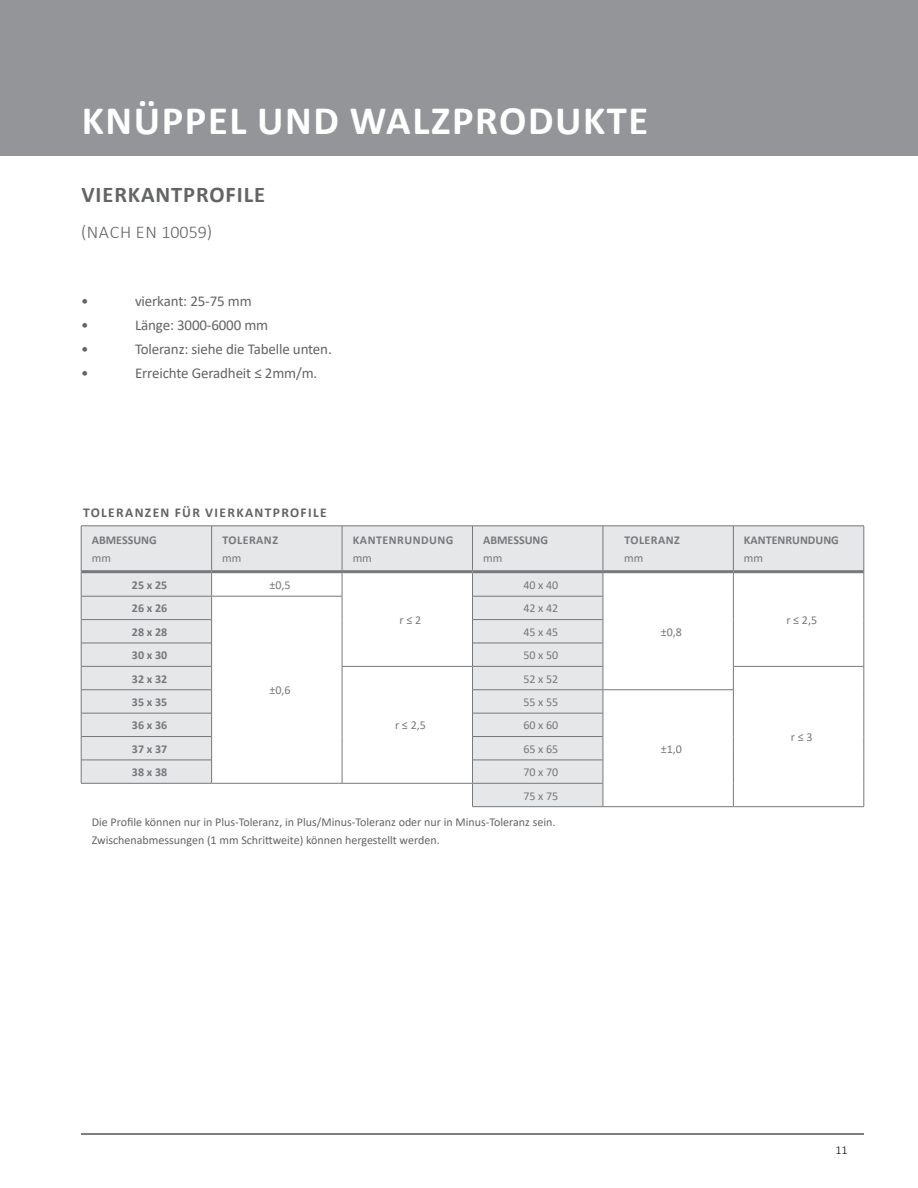
<style>
.page{position:relative;width:918px;height:1188px;background:#fff}
.page>*{position:absolute;margin:0;border:0;box-sizing:border-box;transform-origin:0 0}
.t1{font:700 40.5px "Calibri";letter-spacing:.04em;color:#fff}
.t2{font:700 22.5px "Calibri";letter-spacing:.04em;color:#636466}
.t3{font:300 18px "Calibri";letter-spacing:.015em;color:#636466}
.t4{font:15px "Calibri";letter-spacing:-.01em;color:#636466}
.t5{font:700 13.5px "Calibri";letter-spacing:.1em;color:#636466}
.t6{font:12px/18px "Calibri";color:#636466}
.t7{font:12px/23.4px "Calibri";color:#77787b}
.t8{font:700 12px "Calibri";color:#77787b}
.t9{font:700 12px "Calibri";letter-spacing:.04em;color:#77787b}
.t10{font:300 12px "Calibri";color:#000}
</style>
<div class="page">
<hr style="left:81px;top:1134px;width:783px;height:1px;background:#000">
<svg style="left:82px;top:527px;width:782px;height:256px"></svg>
<hr style="left:81px;top:570px;width:131px;height:3px;background:#77787b">
<hr style="left:212px;top:570px;width:130px;height:3px;background:#77787b">
<hr style="left:342px;top:570px;width:130px;height:3px;background:#77787b">
<hr style="left:472px;top:570px;width:131px;height:3px;background:#77787b">
<hr style="left:603px;top:570px;width:130px;height:3px;background:#77787b">
<hr style="left:733px;top:570px;width:131px;height:3px;background:#77787b">
<svg style="left:81px;top:572px;width:1px;height:211px"></svg>
<svg style="left:211px;top:573px;width:1px;height:210px"></svg>
<svg style="left:342px;top:573px;width:1px;height:210px"></svg>
<div style="left:472px;top:572px;width:132px;height:234px;background:#e6e7e8"></div>
<svg style="left:733px;top:573px;width:1px;height:233px"></svg>
<svg style="left:864px;top:572px;width:1px;height:234px"></svg>
<hr style="left:81px;top:596px;width:131px;height:1px;background:#77787b">
<hr style="left:212px;top:596px;width:130px;height:1px;background:#77787b">
<hr style="left:473px;top:596px;width:130px;height:1px;background:#77787b">
<hr style="left:81px;top:619px;width:130px;height:1px;background:#77787b">
<hr style="left:473px;top:619px;width:130px;height:1px;background:#77787b">
<hr style="left:81px;top:643px;width:130px;height:1px;background:#77787b">
<hr style="left:473px;top:643px;width:130px;height:1px;background:#77787b">
<hr style="left:81px;top:666px;width:130px;height:1px;background:#77787b">
<hr style="left:342px;top:666px;width:130px;height:1px;background:#77787b">
<hr style="left:472px;top:666px;width:131px;height:1px;background:#77787b">
<hr style="left:734px;top:666px;width:130px;height:1px;background:#77787b">
<hr style="left:81px;top:689px;width:130px;height:1px;background:#77787b">
<hr style="left:473px;top:689px;width:130px;height:1px;background:#77787b">
<hr style="left:603px;top:689px;width:130px;height:1px;background:#77787b">
<hr style="left:81px;top:713px;width:130px;height:1px;background:#77787b">
<hr style="left:473px;top:713px;width:130px;height:1px;background:#77787b">
<hr style="left:81px;top:736px;width:130px;height:1px;background:#77787b">
<hr style="left:473px;top:736px;width:130px;height:1px;background:#77787b">
<hr style="left:81px;top:760px;width:130px;height:1px;background:#77787b">
<hr style="left:473px;top:760px;width:130px;height:1px;background:#77787b">
<hr style="left:81px;top:783px;width:131px;height:1px;background:#77787b">
<hr style="left:212px;top:783px;width:130px;height:1px;background:#77787b">
<hr style="left:342px;top:783px;width:130px;height:1px;background:#77787b">
<hr style="left:472px;top:783px;width:131px;height:1px;background:#77787b">
<hr style="left:472px;top:806px;width:131px;height:1px;background:#77787b">
<hr style="left:603px;top:806px;width:130px;height:1px;background:#77787b">
<hr style="left:733px;top:806px;width:131px;height:1px;background:#77787b">
<hr style="left:81px;top:526px;width:131px;height:1px;background:#77787b">
<hr style="left:81px;top:526px;width:1px;height:46px;background:#77787b">
<hr style="left:212px;top:526px;width:130px;height:1px;background:#77787b">
<hr style="left:211px;top:526px;width:1px;height:44px;background:#77787b">
<hr style="left:342px;top:526px;width:130px;height:1px;background:#77787b">
<hr style="left:342px;top:526px;width:1px;height:44px;background:#77787b">
<hr style="left:472px;top:526px;width:131px;height:1px;background:#77787b">
<hr style="left:472px;top:526px;width:1px;height:44px;background:#77787b">
<hr style="left:603px;top:526px;width:130px;height:1px;background:#77787b">
<hr style="left:603px;top:526px;width:1px;height:44px;background:#77787b">
<hr style="left:733px;top:526px;width:131px;height:1px;background:#77787b">
<hr style="left:733px;top:526px;width:1px;height:44px;background:#77787b">
<hr style="left:864px;top:526px;width:1px;height:46px;background:#77787b">
<div style="left:614px;top:530px;width:111px;height:36px;background:#e6e7e8"></div>
<div style="left:0;top:0;width:918px;height:155px;background:#939598"></div>
<h1 class="t1" style="left:82px;top:92px;width:568px">KNÜPPEL UND WALZPRODUKTE</h1>
<h2 class="t2" style="left:81px;top:179px;width:185px">VIERKANTPROFILE</h2>
<h3 class="t3" style="left:81px;top:221px;width:133px">(NACH EN 10059)</h3>
<p class="t4" style="left:81px;top:290px;width:9px">•</p>
<p class="t4" style="left:135px;top:290px;width:118px">vierkant: 25-75 mm</p>
<p class="t4" style="left:81px;top:314px;width:9px">•</p>
<p class="t4" style="left:135px;top:314px;width:135px">Länge: 3000-6000 mm</p>
<p class="t4" style="left:81px;top:338px;width:9px">•</p>
<p class="t4" style="left:135px;top:338px;width:198px">Toleranz: siehe die Tabelle unten.</p>
<p class="t4" style="left:81px;top:362px;width:9px">•</p>
<p class="t4" style="left:135px;top:362px;width:184px">Erreichte Geradheit ≤ 2mm/m.</p>
<p class="t5" style="left:83px;top:503px;width:245px">TOLERANZEN FÜR VIERKANTPROFILE</p>
<p class="t8" style="left:92px;top:532px;width:66px">ABMESSUNG</p>
<p class="t7" style="left:92px;top:546px;width:21px">mm</p>
<p class="t9" style="left:222px;top:532px;width:57px">TOLERANZ</p>
<p class="t7" style="left:222px;top:546px;width:21px">mm</p>
<p class="t9" style="left:353px;top:532px;width:102px">KANTENRUNDUNG</p>
<p class="t7" style="left:353px;top:546px;width:21px">mm</p>
<p class="t8" style="left:483px;top:532px;width:66px">ABMESSUNG</p>
<p class="t7" style="left:483px;top:546px;width:21px">mm</p>
<p class="t8" style="left:132px;top:577px;width:37px">25 x 25</p>
<p class="t7" style="left:269px;top:573px;width:23px">±0,5</p>
<p class="t7" style="left:523px;top:573px;width:36px">40 x 40</p>
<p class="t8" style="left:132px;top:600px;width:37px">26 x 26</p>
<p class="t7" style="left:523px;top:596px;width:36px">42 x 42</p>
<p class="t7" style="left:400px;top:608px;width:23px">r ≤ 2</p>
<p class="t8" style="left:132px;top:623px;width:37px">28 x 28</p>
<p class="t7" style="left:523px;top:620px;width:36px">45 x 45</p>
<p class="t8" style="left:132px;top:647px;width:37px">30 x 30</p>
<p class="t7" style="left:523px;top:643px;width:36px">50 x 50</p>
<p class="t8" style="left:132px;top:670px;width:37px">32 x 32</p>
<p class="t7" style="left:395px;top:713px;width:32px">r ≤ 2,5</p>
<p class="t7" style="left:523px;top:667px;width:36px">52 x 52</p>
<p class="t7" style="left:269px;top:678px;width:23px">±0,6</p>
<p class="t8" style="left:132px;top:694px;width:37px">35 x 35</p>
<p class="t7" style="left:523px;top:690px;width:36px">55 x 55</p>
<p class="t8" style="left:132px;top:717px;width:37px">36 x 36</p>
<p class="t7" style="left:523px;top:713px;width:36px">60 x 60</p>
<p class="t8" style="left:132px;top:740px;width:37px">37 x 37</p>
<p class="t7" style="left:523px;top:737px;width:36px">65 x 65</p>
<p class="t8" style="left:132px;top:764px;width:37px">38 x 38</p>
<p class="t7" style="left:523px;top:760px;width:36px">70 x 70<br>75 x 75</p>
<p class="t6" style="left:92px;top:813px;width:465px">Die Profile können nur in Plus-Toleranz, in Plus/Minus-Toleranz oder nur in Minus-Toleranz sein.<br>Zwischenabmessungen (1 mm Schrittweite) können hergestellt werden.</p>
<p class="t9" style="left:624px;top:531px;width:57px">TOLERANZ</p>
<p class="t7" style="left:624px;top:546px;width:21px">mm</p>
<p class="t7" style="left:661px;top:620px;width:23px">±0,8</p>
<p class="t7" style="left:661px;top:737px;width:23px">±1,0</p>
<p class="t8" style="left:744px;top:532px;width:96px">KANTENRUNDUNG</p>
<p class="t7" style="left:744px;top:546px;width:21px">mm</p>
<p class="t7" style="left:786px;top:608px;width:32px">r ≤ 2,5</p>
<p class="t7" style="left:791px;top:725px;width:23px">r ≤ 3</p>
<p class="t10" style="left:835px;top:1142px;width:14px">11</p>
</div>
